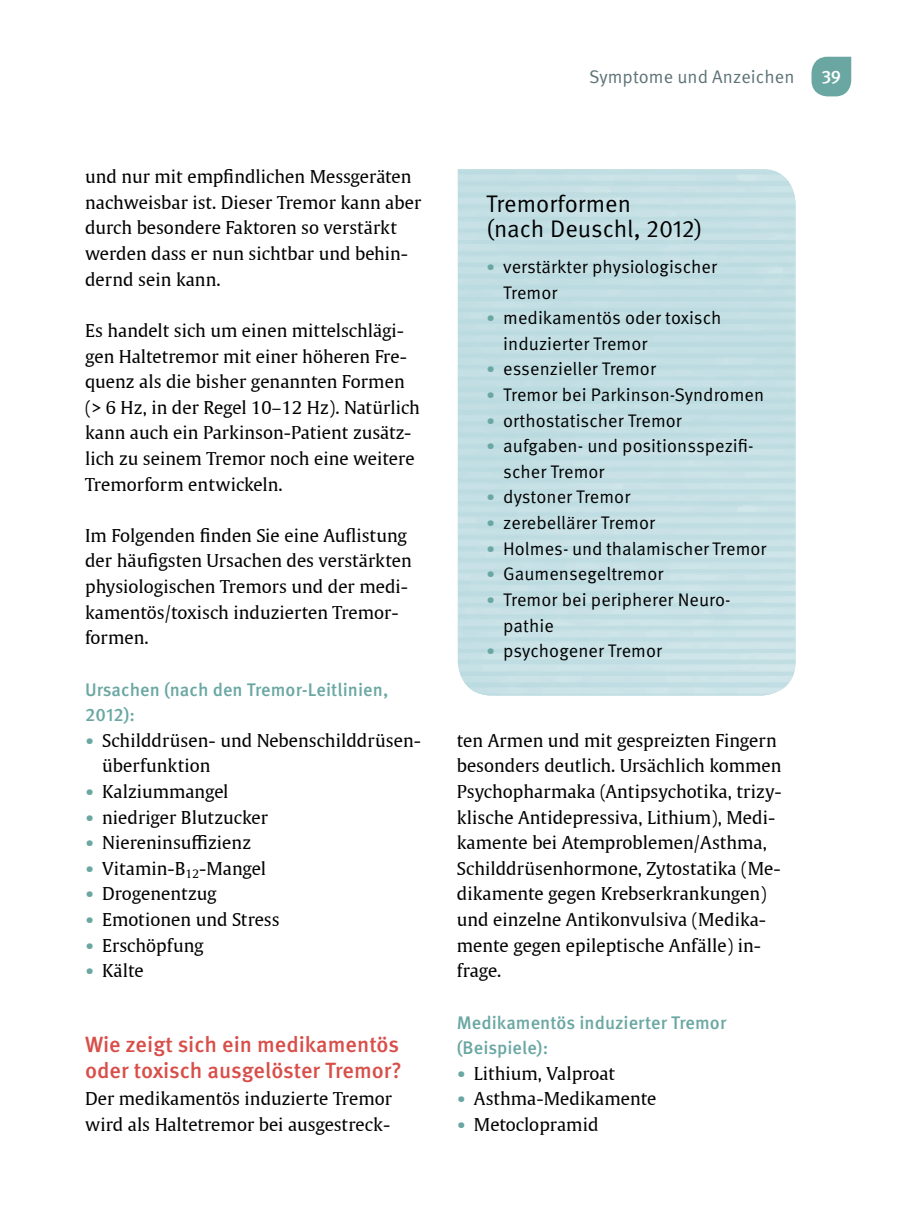
<style>
.page{position:relative;width:908px;height:1231px;background:#fff}
.page>*{position:absolute;margin:0;border:0;box-sizing:border-box;transform-origin:0 0}
.t1{font:24px/25.6px "Meta Pro Norm";color:#000}
.t2{font:500 22px/25.6px "Meta Pro";color:#d84e49}
.t3{font:18.2px/25.6px "Meta Pro Norm";letter-spacing:.005em;color:#000}
.t4{font:500 18.2px/25.6px "Meta Pro";letter-spacing:.005em;color:#6aa7a3}
.t5{font:18.2px "Meta Pro Norm";letter-spacing:.005em;color:#5e7276}
.t6{font:500 18.2px "Meta Pro";color:#fff}
.t7{font:17.6px/25.6px "Thieme Gulliver 2011";letter-spacing:.005em;color:#000}
.s1{font-weight:700;font-size:20px;color:#6aa7a3}
.s2{font-family:"Thieme Gulliver 2011";font-weight:700;font-size:20px;color:#6aa7a3}
</style>
<div class="page">
<svg style="left:811px;top:57px;width:39px;height:39px;background:#78afab"></svg>
<p class="t7" style="left:85px;top:165px;width:337px">und nur mit empfindlichen Messgeräten nachweisbar ist. Dieser Tremor kann aber durch besondere Faktoren so verstärkt werden dass er nun sichtbar und behin&shy;dernd sein kann.</p>
<p class="t7" style="left:85px;top:319px;width:336px">Es handelt sich um einen mittelschlägi&shy;gen Haltetremor mit einer höheren Fre&shy;quenz als die bisher genannten Formen (&gt; 6 Hz, in der Regel 10–12 Hz). Natürlich kann auch ein Parkinson-Patient zusätz&shy;lich zu seinem Tremor noch eine weitere Tremorform entwickeln.</p>
<p class="t7" style="left:85px;top:524px;width:328px">Im Folgenden finden Sie eine Auflistung der häufigsten Ursachen des verstärkten physiologischen Tremors und der medi&shy;kamentös/toxisch induzierten Tremor&shy;formen.</p>
<p class="t4" style="left:85px;top:675px;width:304px">Ursachen (nach den Tremor-Leitlinien,<br>2012):</p>
<p class="t7" style="left:102px;top:728px;width:320px;text-indent:-17px"><span class="s1">•</span> Schilddrüsen- und Nebenschilddrüsen&shy;überfunktion</p>
<p class="t7" style="left:85px;top:780px;width:145px"><span class="s1">•</span> Kalziummangel</p>
<p class="t7" style="left:85px;top:805px;width:184px"><span class="s1">•</span> niedriger Blutzucker</p>
<p class="t7" style="left:85px;top:831px;width:167px"><span class="s1">•</span> Niereninsuffizienz</p>
<p class="t7" style="left:85px;top:856px;width:182px"><span class="s1">•</span> Vitamin-B<sub>12</sub>-Mangel</p>
<p class="t7" style="left:85px;top:882px;width:133px"><span class="s1">•</span> Drogenentzug</p>
<p class="t7" style="left:85px;top:908px;width:196px"><span class="s1">•</span> Emotionen und Stress</p>
<p class="t7" style="left:85px;top:933px;width:120px"><span class="s1">•</span> Erschöpfung</p>
<p class="t7" style="left:85px;top:959px;width:60px"><span class="s1">•</span> Kälte</p>
<p class="t2" style="left:85px;top:1030px;width:318px">Wie zeigt sich ein medikamentös oder toxisch ausgelöster Tremor?</p>
<p class="t7" style="left:85px;top:1087px;width:308px">Der medikamentös induzierte Tremor wird als Haltetremor bei ausgestreck-</p>
<p class="t5" style="left:589px;top:63px;width:207px">Symptome und Anzeichen</p>
<p class="t6" style="left:821px;top:62px;width:21px">39</p>
<h1 class="t1" style="left:486px;top:189px;width:218px">Tremorformen<br>(nach Deuschl, 2012)</h1>
<p class="t3" style="left:503px;top:252px;width:215px;text-indent:-17px"><span class="s2">•</span> verstärkter physiologischer<br>Tremor</p>
<p class="t3" style="left:503px;top:304px;width:220px;text-indent:-17px"><span class="s2">•</span> medikamentös oder toxisch induzierter Tremor</p>
<p class="t3" style="left:486px;top:355px;width:171px"><span class="s2">•</span> essenzieller Tremor</p>
<p class="t3" style="left:486px;top:380px;width:279px"><span class="s2">•</span> Tremor bei Parkinson-Syndromen</p>
<p class="t3" style="left:486px;top:406px;width:197px"><span class="s2">•</span> orthostatischer Tremor</p>
<p class="t3" style="left:503px;top:432px;width:252px;text-indent:-17px"><span class="s2">•</span> aufgaben- und positionsspezifi&shy;scher Tremor</p>
<p class="t3" style="left:486px;top:483px;width:145px"><span class="s2">•</span> dystoner Tremor</p>
<p class="t3" style="left:486px;top:508px;width:170px"><span class="s2">•</span> zerebellärer Tremor</p>
<p class="t3" style="left:486px;top:534px;width:282px"><span class="s2">•</span> Holmes- und thalamischer Tremor</p>
<p class="t3" style="left:486px;top:560px;width:178px"><span class="s2">•</span> Gaumensegeltremor</p>
<p class="t3" style="left:503px;top:585px;width:229px;text-indent:-17px"><span class="s2">•</span> Tremor bei peripherer Neuro&shy;pathie</p>
<p class="t3" style="left:486px;top:636px;width:177px"><span class="s2">•</span> psychogener Tremor</p>
<p class="t7" style="left:456px;top:728px;width:326px">ten Armen und mit gespreizten Fingern besonders deutlich. Ursächlich kommen Psychopharmaka (Antipsychotika, trizy&shy;klische Antidepressiva, Lithium), Medi&shy;kamente bei Atemproblemen/Asthma, Schilddrüsenhormone, Zytostatika (Me&shy;dikamente gegen Krebserkrankungen) und einzelne Antikonvulsiva (Medika&shy;mente gegen epileptische Anfälle) in&shy;frage.</p>
<p class="t4" style="left:456px;top:1008px;width:271px">Medikamentös induzierter Tremor (Beispiele):</p>
<p class="t7" style="left:456px;top:1061px;width:159px"><span class="s1">•</span> Lithium, Valproat</p>
<p class="t7" style="left:456px;top:1087px;width:201px"><span class="s1">•</span> Asthma-Medikamente</p>
<p class="t7" style="left:456px;top:1112px;width:143px"><span class="s1">•</span> Metoclopramid</p>
</div>
